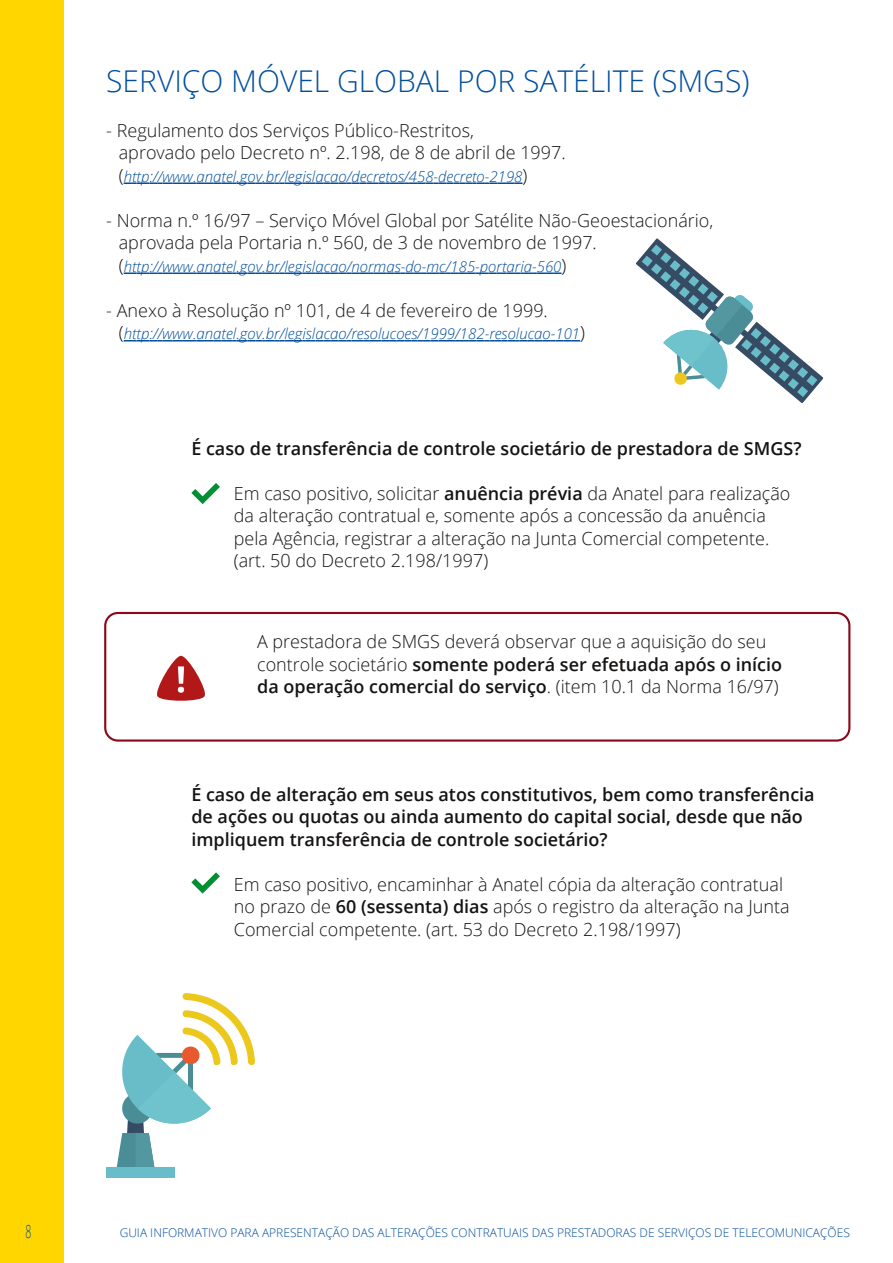
<style>
.page{position:relative;width:893px;height:1263px;background:#fff}
.page>*{position:absolute;margin:0;border:0;box-sizing:border-box;transform-origin:0 0}
.t1{font:300 30px "Open Sans";color:#004e9d}
.t2{font:300 18px/22.5px "Open Sans";color:#161413}
.t3{font:600 18px/22.5px "Open Sans";color:#161413}
.t4{font:300 18px "Open Sans";color:#004e9d;scale:.58 1}
.t5{font:italic 300 15px "Open Sans";color:#004e9d}
.t6{font:300 12px "Open Sans";color:#004e9d}
.s1{font-style:normal;font-size:18px;color:#161413}
.s2{font-weight:600}
</style>
<div class="page">
<div style="left:104px;top:612px;width:746px;height:130px;border:2px solid #8c071a;border-radius:13px"></div>
<svg style="left:157px;top:656px;width:48px;height:45px"></svg>
<svg style="left:635px;top:238px;width:189px;height:165px"></svg>
<div style="left:106px;top:1167px;width:69px;height:11px;background:#68bdc9"></div>
<svg style="left:116px;top:993px;width:139px;height:174px"></svg>
<svg style="left:191px;top:872px;width:29px;height:21px"></svg>
<svg style="left:191px;top:483px;width:29px;height:21px"></svg>
<svg style="left:124px;top:182px;width:398px;height:2px"></svg>
<svg style="left:124px;top:272px;width:438px;height:2px"></svg>
<svg style="left:124px;top:340px;width:456px;height:1px"></svg>
<div style="left:0;top:0;width:64px;height:1263px;background:#ffd600"></div>
<h1 class="t1" style="left:106px;top:60px;width:645px">SERVIÇO MÓVEL GLOBAL POR SATÉLITE (SMGS)</h1>
<p class="t2" style="left:119px;top:118px;width:448px;text-indent:-12px">- Regulamento dos Serviços Público-Restritos,<br>aprovado pelo Decreto nº. 2.198, de 8 de abril de 1997.</p>
<p class="t5" style="left:119px;top:166px;width:410px"><span class="s1">(</span>http://www.anatel.gov.br/legislacao/decretos/458-decreto-2198<span class="s1">)</span></p>
<p class="t2" style="left:119px;top:208px;width:596px;text-indent:-12px">- Norma n.º 16/97 – Serviço Móvel Global por Satélite Não-Geoestacionário, aprovada pela Portaria n.º 560, de 3 de novembro de 1997.</p>
<p class="t5" style="left:119px;top:256px;width:449px"><span class="s1">(</span>http://www.anatel.gov.br/legislacao/normas-do-mc/185-portaria-560<span class="s1">)</span></p>
<p class="t2" style="left:106px;top:298px;width:443px">- Anexo à Resolução nº 101, de 4 de fevereiro de 1999.</p>
<p class="t5" style="left:119px;top:323px;width:468px"><span class="s1">(</span>http://www.anatel.gov.br/legislacao/resolucoes/1999/182-resolucao-101<span class="s1">)</span></p>
<p class="t3" style="left:191px;top:437px;width:612px">É caso de transferência de controle societário de prestadora de SMGS?</p>
<p class="t2" style="left:234px;top:481px;width:558px">Em caso positivo, solicitar <span class="s2">anuência prévia</span> da Anatel para realização da alteração contratual e, somente após a concessão da anuência pela Agência, registrar a alteração na Junta Comercial competente. (art. 50 do Decreto 2.198/1997)</p>
<p class="t2" style="left:257px;top:630px;width:527px">A prestadora de SMGS deverá observar que a aquisição do seu controle societário <span class="s2">somente poderá ser efetuada após o início da operação comercial do serviço</span>. (item 10.1 da Norma 16/97)</p>
<p class="t3" style="left:191px;top:783px;width:625px">É caso de alteração em seus atos constitutivos, bem como transferência de ações ou quotas ou ainda aumento do capital social, desde que não impliquem transferência de controle societário?</p>
<p class="t2" style="left:234px;top:872px;width:557px">Em caso positivo, encaminhar à Anatel cópia da alteração contratual no prazo de <span class="s2">60 (sessenta) dias</span> após o registro da alteração na Junta<br>Comercial competente. (art. 53 do Decreto 2.198/1997)</p>
<p class="t4" style="left:26px;top:1219px;width:12px">8</p>
<p class="t6" style="left:120px;top:1224px;width:732px">GUIA INFORMATIVO PARA APRESENTAÇÃO DAS ALTERAÇÕES CONTRATUAIS DAS PRESTADORAS DE SERVIÇOS DE TELECOMUNICAÇÕES</p>
</div>
